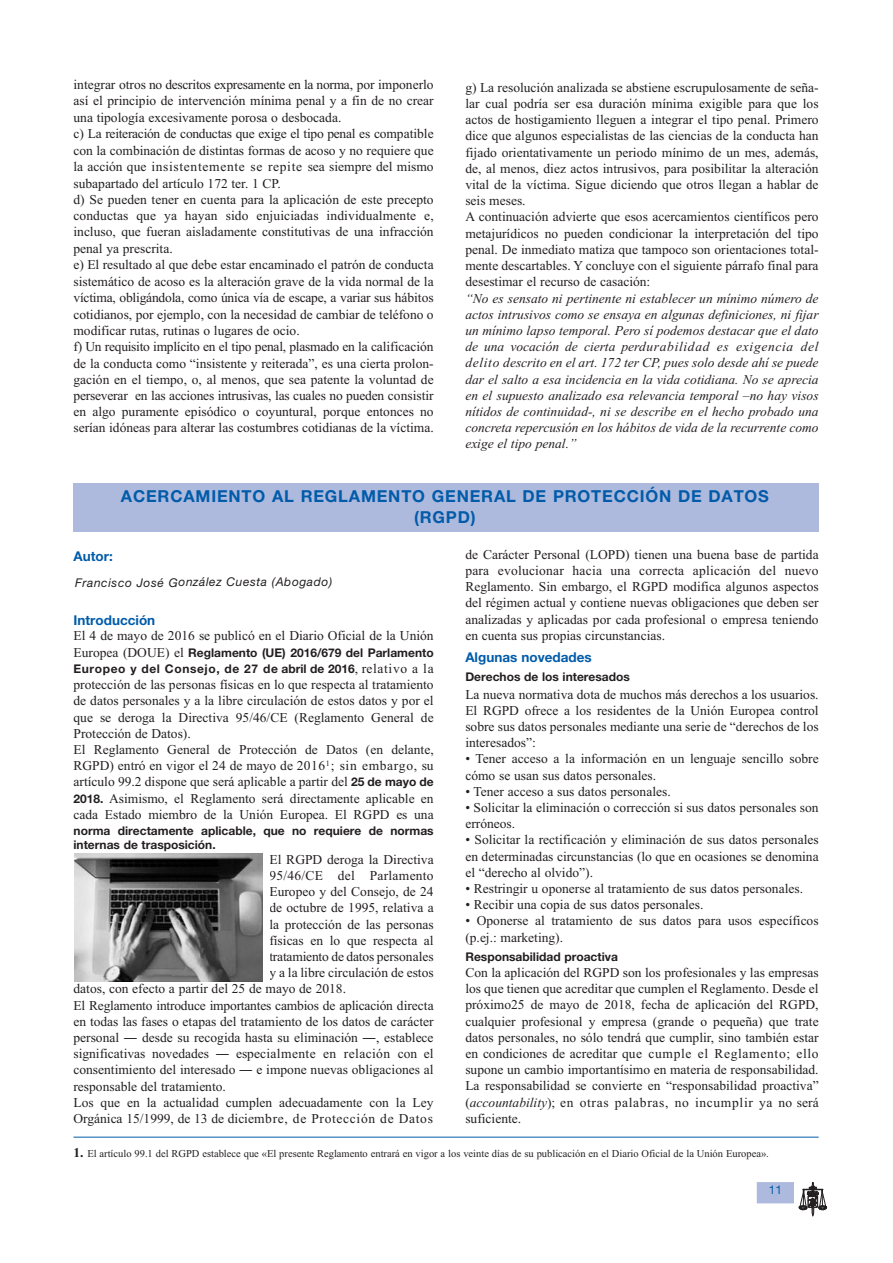
<style>
.page{position:relative;width:893px;height:1263px;background:#fff}
.page>*{position:absolute;margin:0;border:0;box-sizing:border-box;transform-origin:0 0}
.t1{font:700 16.5px/21px "Helvetica Neue";letter-spacing:.05em;color:#015ba9;text-align:center}
.t2{font:13.5px/16.2px "Times New Roman";color:#231f20}
.t3{font:italic 13.5px/16.2px "Times New Roman";color:#231f20;text-align:justify}
.t4{font:700 13.5px "Helvetica Neue";color:#015ba9}
.t5{font:13.5px "Times New Roman";letter-spacing:.02em;color:#231f20}
.t6{font:700 12px/16.2px "Helvetica Neue";color:#231f20}
.t7{font:italic 12px "Helvetica Neue";letter-spacing:.05em;color:#231f20}
.t8{font:12px "Helvetica Neue";color:#015ba9}
.t9{font:10.5px "Times New Roman";color:#231f20}
.s1{font-family:"Times New Roman";font-weight:400;font-size:13.5px}
.s2{font-family:"Helvetica Neue";font-weight:700;font-size:12px}
.s3{font-style:italic}
.s4{font-weight:700;font-size:13.5px}
</style>
<div class="page">
<svg style="left:799px;top:1182px;width:28px;height:34px"></svg>
<div style="left:758px;top:1183px;width:35px;height:19px;background:#adbadd"></div>
<div style="left:757px;top:1182px;width:37px;height:21px;border:1px solid #adbadd"></div>
<div style="left:74px;top:483px;width:745px;height:48px;background:#adbadd"></div>
<img style="left:75px;top:854px;width:187px;height:128px">
<hr style="left:74px;top:1137px;width:745px;height:1px;background:#015ba9">
<p class="t2" style="left:73px;top:76px;width:362px">integrar otros no descritos expresamente en la norma, por imponerlo así el principio de intervención mínima penal y a fin de no crear una tipología excesivamente porosa o desbocada.<br>c) La reiteración de conductas que exige el tipo penal es compatible con la combinación de distintas formas de acoso y no requiere que la acción que insistentemente se repite sea siempre del mismo subapartado del artículo 172 ter. 1 CP.<br>d) Se pueden tener en cuenta para la aplicación de este precepto conductas que ya hayan sido enjuiciadas individualmente e, incluso, que fueran aisladamente constitutivas de una infracción penal ya prescrita.<br>e) El resultado al que debe estar encaminado el patrón de conducta sistemático de acoso es la alteración grave de la vida normal de la víctima, obligándola, como única vía de escape, a variar sus hábitos cotidianos, por ejemplo, con la necesidad de cambiar de teléfono o modificar rutas, rutinas o lugares de ocio.<br>f) Un requisito implícito en el tipo penal, plasmado en la calificación de la conducta como “insistente y reiterada”, es una cierta prolon&shy;gación en el tiempo, o, al menos, que sea patente la voluntad de perseverar en las acciones intrusivas, las cuales no pueden consistir en algo puramente episódico o coyuntural, porque entonces no serían idóneas para alterar las costumbres cotidianas de la víctima.</p>
<p class="t2" style="left:465px;top:79px;width:355px">g) La resolución analizada se abstiene escrupulosamente de seña&shy;lar cual podría ser esa duración mínima exigible para que los actos de hostigamiento lleguen a integrar el tipo penal. Primero dice que algunos especialistas de las ciencias de la conducta han fijado orientativamente un periodo mínimo de un mes, además, de, al menos, diez actos intrusivos, para posibilitar la alteración vital de la víctima. Sigue diciendo que otros llegan a hablar de seis meses.<br>A continuación advierte que esos acercamientos científicos pero metajurídicos no pueden condicionar la interpretación del tipo penal. De inmediato matiza que tampoco son orientaciones total&shy;mente descartables. Y concluye con el siguiente párrafo final para desestimar el recurso de casación:</p>
<p class="t3" style="left:465px;top:290px;width:355px">“No es sensato ni pertinente ni establecer un mínimo número de actos intrusivos como se ensaya en algunas definiciones, ni fijar un mínimo lapso temporal. Pero sí podemos destacar que el dato de una vocación de cierta perdurabilidad es exigencia del delito descrito en el art. 172 ter CP, pues solo desde ahí se puede dar el salto a esa incidencia en la vida cotidiana. No se aprecia en el supuesto analizado esa relevancia temporal –no hay visos nítidos de continuidad-, ni se describe en el hecho probado una concreta repercusión en los hábitos de vida de la recurrente como exige el tipo penal.”</p>
<p class="t1" style="left:121px;top:487px;width:649px">ACERCAMIENTO AL REGLAMENTO GENERAL DE PROTECCIÓN DE DATOS (RGPD)</p>
<p class="t4" style="left:74px;top:551px;width:41px">Autor:</p>
<p class="t7" style="left:75px;top:578px;width:258px">Francisco José González Cuesta (Abogado)</p>
<p class="t4" style="left:74px;top:616px;width:83px">Introducción</p>
<p class="t2" style="left:74px;top:628px;width:362px">El 4 de mayo de 2016 se publicó en el Diario Oficial de la Unión</p>
<p class="t6" style="left:74px;top:645px;width:362px"><span class="s1">Europea (DOUE) el</span> Reglamento (UE) 2016/679 del Parlamento<br>Europeo y del Consejo, de 27 de abril de 2016<span class="s1">, relativo a la</span></p>
<p class="t2" style="left:74px;top:676px;width:362px">protección de las personas físicas en lo que respecta al tratamiento de datos personales y a la libre circulación de estos datos y por el que se deroga la Directiva 95/46/CE (Reglamento General de Protección de Datos).<br>El Reglamento General de Protección de Datos (en delante, RGPD) entró en vigor el 24 de mayo de 2016<sup>1</sup>; sin embargo, su artículo 99.2 dispone que será aplicable a partir del <span class="s2">25 de mayo de 2018.</span> Asimismo, el Reglamento será directamente aplicable en cada Estado miembro de la Unión Europea. El RGPD es una</p>
<p class="t6" style="left:74px;top:825px;width:362px;line-height:14.4px">norma directamente aplicable, que no requiere de normas internas de trasposición.</p>
<p class="t2" style="left:269px;top:851px;width:166px">El RGPD deroga la Directiva</p>
<p class="t5" style="left:269px;top:867px;width:166px">95/46/CE del Parlamento</p>
<p class="t2" style="left:269px;top:883px;width:166px">Europeo y del Consejo, de 24</p>
<p class="t2" style="left:269px;top:900px;width:166px">de octubre de 1995, relativa a</p>
<p class="t2" style="left:269px;top:916px;width:166px">la protección de las personas</p>
<p class="t2" style="left:269px;top:932px;width:166px">físicas en lo que respecta al</p>
<p class="t2" style="left:269px;top:948px;width:166px">tratamiento de datos personales</p>
<p class="t2" style="left:269px;top:964px;width:166px">y a la libre circulación de estos</p>
<p class="t2" style="left:74px;top:981px;width:274px">datos, con efecto a partir del 25 de mayo de 2018.</p>
<p class="t2" style="left:73px;top:997px;width:362px">El Reglamento introduce importantes cambios de aplicación directa</p>
<p class="t2" style="left:73px;top:1013px;width:362px">en todas las fases o etapas del tratamiento de los datos de carácter</p>
<p class="t2" style="left:73px;top:1029px;width:362px">personal ― desde su recogida hasta su eliminación ―, establece</p>
<p class="t2" style="left:73px;top:1045px;width:362px">significativas novedades ― especialmente en relación con el</p>
<p class="t2" style="left:73px;top:1062px;width:362px">consentimiento del interesado ― e impone nuevas obligaciones al</p>
<p class="t2" style="left:73px;top:1078px;width:154px">responsable del tratamiento.</p>
<p class="t2" style="left:73px;top:1094px;width:362px">Los que en la actualidad cumplen adecuadamente con la Ley</p>
<p class="t2" style="left:73px;top:1110px;width:361px">Orgánica 15/1999, de 13 de diciembre, de Protección de Datos</p>
<p class="t2" style="left:465px;top:546px;width:355px;text-align:justify">de Carácter Personal (LOPD) tienen una buena base de partida para evolucionar hacia una correcta aplicación del nuevo Reglamento. Sin embargo, el RGPD modifica algunos aspectos del régimen actual y contiene nuevas obligaciones que deben ser analizadas y aplicadas por cada profesional o empresa teniendo en cuenta sus propias circunstancias.</p>
<p class="t4" style="left:465px;top:652px;width:128px">Algunas novedades</p>
<p class="t6" style="left:465px;top:669px;width:166px">Derechos de los interesados</p>
<p class="t2" style="left:465px;top:686px;width:355px;text-align:justify">La nueva normativa dota de muchos más derechos a los usuarios.<br>El RGPD ofrece a los residentes de la Unión Europea control sobre sus datos personales mediante una serie de “derechos de los interesados”:</p>
<p class="t2" style="left:465px;top:751px;width:355px">• Tener acceso a la información en un lenguaje sencillo sobre cómo se usan sus datos personales.</p>
<p class="t2" style="left:465px;top:783px;width:207px">• Tener acceso a sus datos personales.</p>
<p class="t2" style="left:465px;top:799px;width:355px">• Solicitar la eliminación o corrección si sus datos personales son erróneos.</p>
<p class="t2" style="left:465px;top:832px;width:355px;text-align:justify">• Solicitar la rectificación y eliminación de sus datos personales en determinadas circunstancias (lo que en ocasiones se denomina el “derecho al olvido”).</p>
<p class="t2" style="left:465px;top:880px;width:339px">• Restringir u oponerse al tratamiento de sus datos personales.</p>
<p class="t2" style="left:465px;top:896px;width:240px">• Recibir una copia de sus datos personales.</p>
<p class="t2" style="left:465px;top:913px;width:355px">• Oponerse al tratamiento de sus datos para usos específicos (p.ej.: marketing).</p>
<p class="t6" style="left:465px;top:949px;width:154px">Responsabilidad proactiva</p>
<p class="t2" style="left:465px;top:964px;width:355px;text-align:justify">Con la aplicación del RGPD son los profesionales y las empresas los que tienen que acreditar que cumplen el Reglamento. Desde el próximo25 de mayo de 2018, fecha de aplicación del RGPD, cualquier profesional y empresa (grande o pequeña) que trate datos personales, no sólo tendrá que cumplir, sino también estar en condiciones de acreditar que cumple el Reglamento; ello supone un cambio importantísimo en materia de responsabilidad.<br>La responsabilidad se convierte en “responsabilidad proactiva” (<span class="s3">accountability</span>); en otras palabras, no incumplir ya no será suficiente.</p>
<p class="t9" style="left:74px;top:1147px;width:697px"><span class="s4">1.</span> El artículo 99.1 del RGPD establece que «El presente Reglamento entrará en vigor a los veinte días de su publicación en el Diario Oficial de la Unión Europea».</p>
<p class="t8" style="left:769px;top:1185px;width:15px">11</p>
</div>
